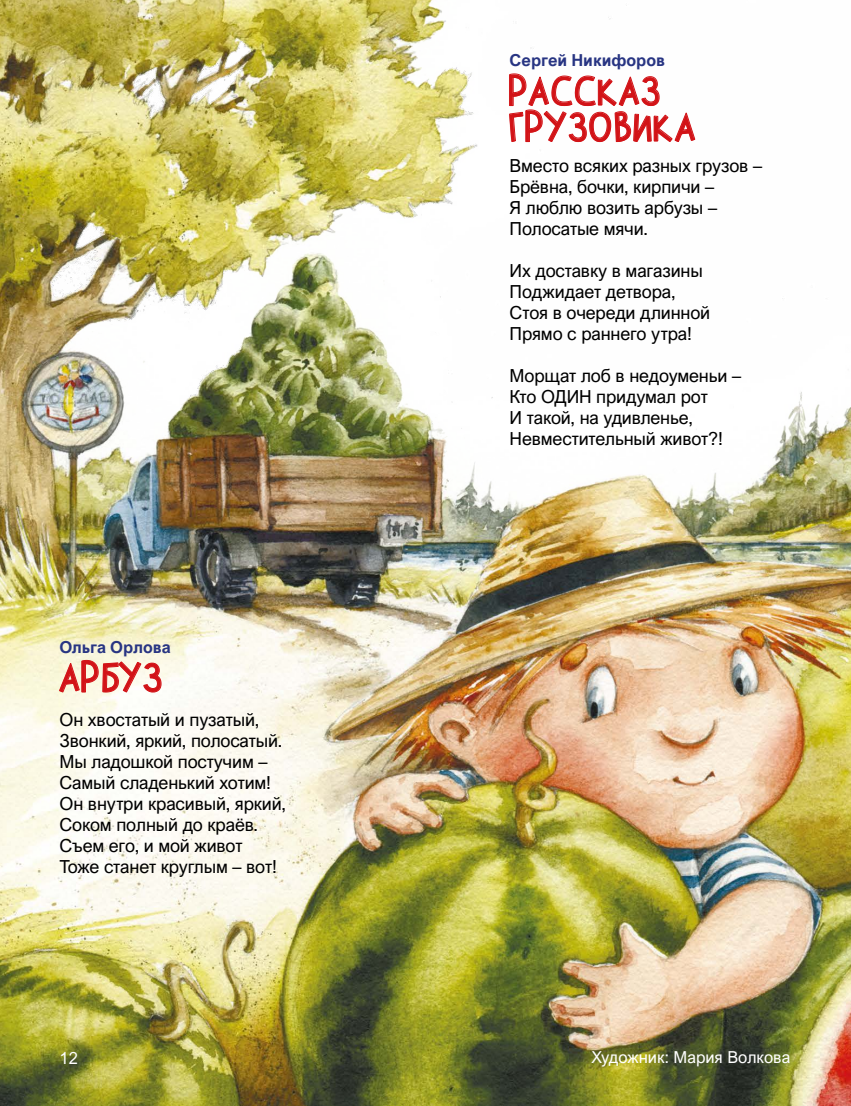
<style>
.page{position:relative;width:851px;height:1106px;background:#fff}
.page>*{position:absolute;margin:0;border:0;box-sizing:border-box;transform-origin:0 0}
.t1{font:24px/36px "Mishav 1";letter-spacing:.06em;color:#d21317}
.t2{font:18px/21px "Arial Nova";letter-spacing:-.01em;color:#000}
.t3{font:700 16.5px "Arial Nova";color:#283583}
.t4{font:16.5px "Arial Nova";color:#fff}
</style>
<div class="page">
<img style="left:0;top:0;width:850px;height:1106px">
<svg style="left:508px;top:73px;width:187px;height:70px"></svg>
<svg style="left:59px;top:659px;width:103px;height:34px;background:#f4d2c2"></svg>
<p class="t3" style="left:509px;top:51px;width:157px">Сергей Никифоров</p>
<h1 class="t1" style="left:509px;top:79px;width:188px">Рассказ грузовика</h1>
<p class="t3" style="left:60px;top:637px;width:113px">Ольга Орлова</p>
<h1 class="t1" style="left:60px;top:665px;width:105px">Арбуз</h1>
<p class="t2" style="left:60px;top:709px;width:228px">Он хвостатый и пузатый,<br>Звонкий, яркий, полосатый.<br>Мы ладошкой постучим –<br>Самый сладенький хотим!<br>Он внутри красивый, яркий,<br>Соком полный до краёв.<br>Съем его, и мой живот<br>Тоже станет круглым – вот!</p>
<p class="t2" style="left:509px;top:155px;width:254px">Вместо всяких разных грузов –<br>Брёвна, бочки, кирпичи –<br>Я люблю возить арбузы –<br>Полосатые мячи.</p>
<p class="t2" style="left:509px;top:260px;width:202px">Их доставку в магазины<br>Поджидает детвора,<br>Стоя в очереди длинной<br>Прямо с раннего утра!</p>
<p class="t2" style="left:509px;top:365px;width:233px">Морщат лоб в недоуменьи –<br>Кто ОДИН придумал рот<br>И такой, на удивленье,<br>Невместительный живот?!</p>
<p class="t4" style="left:60px;top:1048px;width:20px">12</p>
<p class="t4" style="left:591px;top:1048px;width:200px">Художник: Мария Волкова</p>
</div>
